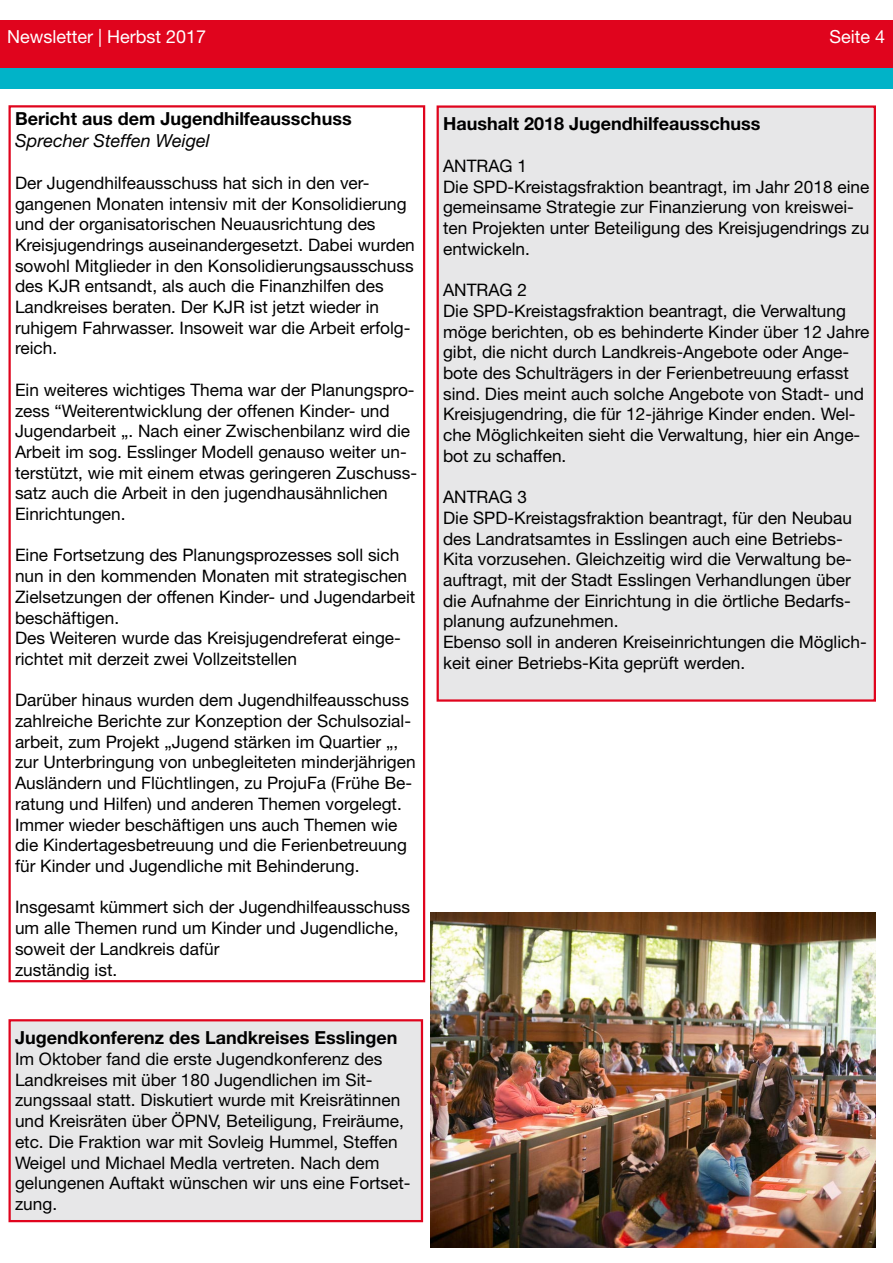
<style>
.page{position:relative;width:893px;height:1263px;background:#fff}
.page>*{position:absolute;margin:0;border:0;box-sizing:border-box;transform-origin:0 0}
.t1{font:700 18px "Helvetica Neue LT Std";color:#000}
.t2{font:18px "Helvetica Neue LT Std";color:#fff}
.t3{font:italic 18px "Helvetica Neue LT Std";color:#000}
.t4{font:17.25px/20.7px "Helvetica Neue LT Std";color:#000}
</style>
<div class="page">
<div style="left:0;top:20px;width:892px;height:48px;background:#e0041d"></div>
<div style="left:0;top:68px;width:892px;height:21px;background:#01b3c8"></div>
<div style="left:438px;top:107px;width:437px;height:593px;background:#e7e7e8"></div>
<div style="left:437px;top:105px;width:439px;height:597px;border:2px solid #e0041d"></div>
<div style="left:9px;top:105px;width:416px;height:877px;border:2px solid #e0041d"></div>
<img style="left:430px;top:912px;width:445px;height:336px">
<div style="left:10px;top:1020px;width:412px;height:201px;background:#e7e7e8"></div>
<div style="left:9px;top:1019px;width:414px;height:203px;border:2px solid #e0041d"></div>
<p class="t2" style="left:7px;top:25px;width:201px">Newsletter | Herbst 2017</p>
<p class="t2" style="left:829px;top:25px;width:57px">Seite 4</p>
<p class="t1" style="left:15px;top:107px;width:338px">Bericht aus dem Jugendhilfeausschuss</p>
<p class="t3" style="left:15px;top:129px;width:196px">Sprecher Steffen Weigel</p>
<p class="t4" style="left:15px;top:172px;width:401px">Der Jugendhilfeausschuss hat sich in den ver&shy;gangenen Monaten intensiv mit der Konsolidierung und der organisatorischen Neuausrichtung des Kreisjugendrings auseinandergesetzt. Dabei wurden sowohl Mitglieder in den Konsolidierungsausschuss des KJR entsandt, als auch die Finanzhilfen des Landkreises beraten. Der KJR ist jetzt wieder in ruhigem Fahrwasser. Insoweit war die Arbeit erfolg&shy;reich.</p>
<p class="t4" style="left:15px;top:379px;width:404px">Ein weiteres wichtiges Thema war der Planungspro&shy;zess “Weiterentwicklung der offenen Kinder- und Jugendarbeit „. Nach einer Zwischenbilanz wird die Arbeit im sog. Esslinger Modell genauso weiter un&shy;terstützt, wie mit einem etwas geringeren Zuschuss&shy;satz auch die Arbeit in den jugendhausähnlichen Einrichtungen.</p>
<p class="t4" style="left:15px;top:545px;width:402px">Eine Fortsetzung des Planungsprozesses soll sich nun in den kommenden Monaten mit strategischen Zielsetzungen der offenen Kinder- und Jugendarbeit beschäftigen.<br>Des Weiteren wurde das Kreisjugendreferat einge&shy;richtet mit derzeit zwei Vollzeitstellen</p>
<p class="t4" style="left:15px;top:690px;width:402px">Darüber hinaus wurden dem Jugendhilfeausschuss zahlreiche Berichte zur Konzeption der Schulsozial&shy;arbeit, zum Projekt „Jugend stärken im Quartier „, zur Unterbringung von unbegleiteten minderjährigen Ausländern und Flüchtlingen, zu ProjuFa (Frühe Be&shy;ratung und Hilfen) und anderen Themen vorgelegt.<br>Immer wieder beschäftigen uns auch Themen wie die Kindertagesbetreuung und die Ferienbetreuung für Kinder und Jugendliche mit Behinderung.</p>
<p class="t4" style="left:15px;top:897px;width:396px">Insgesamt kümmert sich der Jugendhilfeausschuss um alle Themen rund um Kinder und Jugendliche, soweit der Landkreis dafür<br>zuständig ist.</p>
<p class="t1" style="left:15px;top:1027px;width:384px">Jugendkonferenz des Landkreises Esslingen</p>
<p class="t4" style="left:15px;top:1048px;width:397px">Im Oktober fand die erste Jugendkonferenz des Landkreises mit über 180 Jugendlichen im Sit&shy;zungssaal statt. Diskutiert wurde mit Kreisrätinnen und Kreisräten über ÖPNV, Beteiligung, Freiräume, etc. Die Fraktion war mit Sovleig Hummel, Steffen Weigel und Michael Medla vertreten. Nach dem gelungenen Auftakt wünschen wir uns eine Fortset&shy;zung.</p>
<p class="t1" style="left:443px;top:112px;width:319px">Haushalt 2018 Jugendhilfeausschuss</p>
<p class="t4" style="left:443px;top:155px;width:428px">ANTRAG 1<br>Die SPD-Kreistagsfraktion beantragt, im Jahr 2018 eine gemeinsame Strategie zur Finanzierung von kreiswei&shy;ten Projekten unter Beteiligung des Kreisjugendrings zu entwickeln.</p>
<p class="t4" style="left:443px;top:279px;width:428px">ANTRAG 2<br>Die SPD-Kreistagsfraktion beantragt, die Verwaltung möge berichten, ob es behinderte Kinder über 12 Jahre gibt, die nicht durch Landkreis-Angebote oder Ange&shy;bote des Schulträgers in der Ferienbetreuung erfasst sind. Dies meint auch solche Angebote von Stadt- und Kreisjugendring, die für 12-jährige Kinder enden. Wel&shy;che Möglichkeiten sieht die Verwaltung, hier ein Ange&shy;bot zu schaffen.</p>
<p class="t4" style="left:443px;top:486px;width:425px">ANTRAG 3<br>Die SPD-Kreistagsfraktion beantragt, für den Neubau des Landratsamtes in Esslingen auch eine Betriebs-Kita vorzusehen. Gleichzeitig wird die Verwaltung be&shy;auftragt, mit der Stadt Esslingen Verhandlungen über die Aufnahme der Einrichtung in die örtliche Bedarfs&shy;planung aufzunehmen.<br>Ebenso soll in anderen Kreiseinrichtungen die Möglich&shy;keit einer Betriebs-Kita geprüft werden.</p>
</div>
